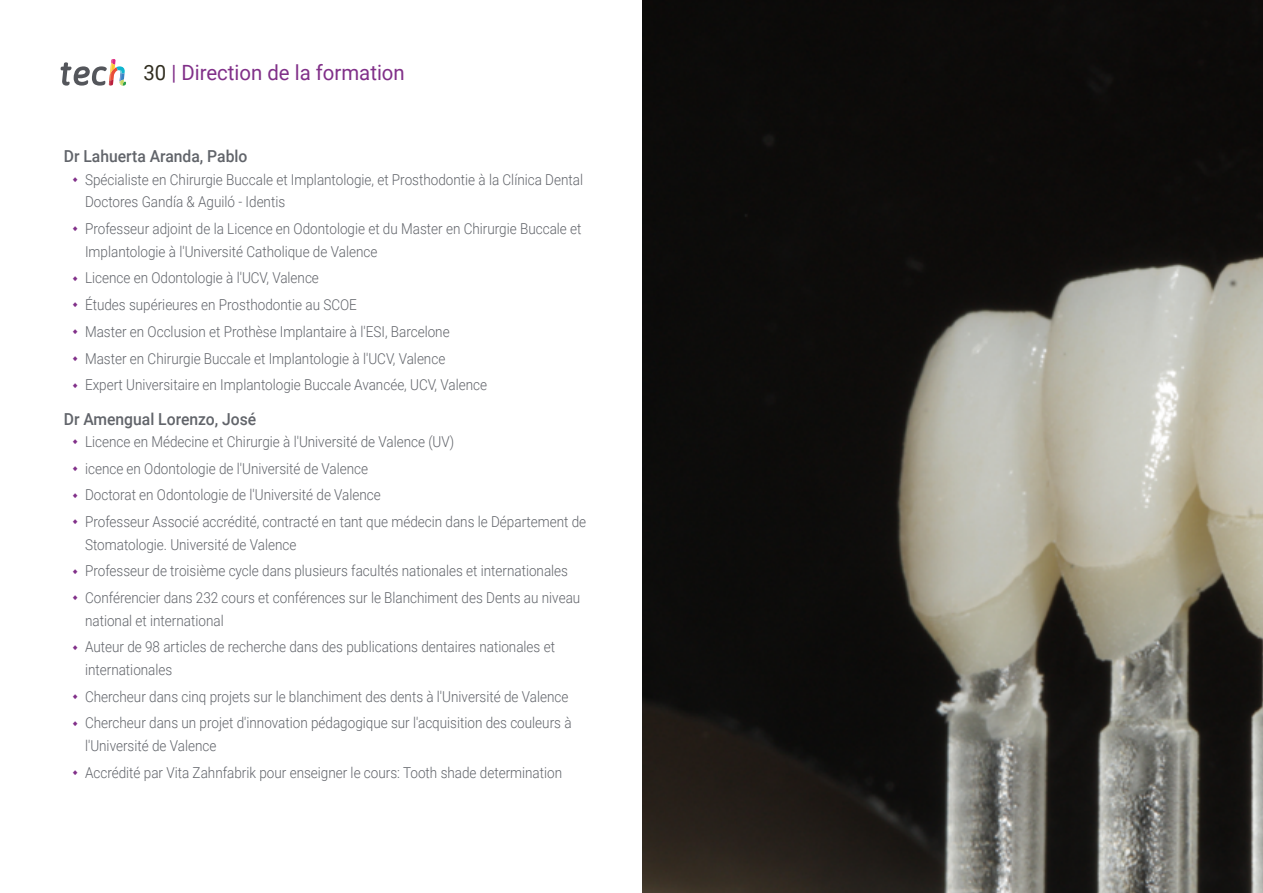
<style>
.page{position:relative;width:1263px;height:893px;background:#fff}
.page>*{position:absolute;margin:0;border:0;box-sizing:border-box;transform-origin:0 0}
.t1{font:21px "Roboto";color:#813089}
.t2{font:500 16.5px "Roboto";color:#61646a;scale:.95 1}
.t3{font:300 15px/26.7px "Roboto";color:#61646a;scale:.9 1}
.s1{color:#312e20}
</style>
<div class="page">
<svg style="left:61px;top:59px;width:65px;height:27px"></svg>
<img style="left:642px;top:0;width:621px;height:893px">
<h1 class="t1" style="left:144px;top:57px;width:263px"><span class="s1">30</span> | Direction de la formation</h1>
<p class="t2" style="left:64px;top:145px;width:195px">Dr Lahuerta Aranda, Pablo</p>
<p class="t3" style="left:85px;top:168px;width:555px;line-height:22.5px">Spécialiste en Chirurgie Buccale et Implantologie, et Prosthodontie à la Clínica Dental<br>Doctores Gandía &amp; Aguiló - Identis</p>
<p class="t3" style="left:85px;top:217px;width:553px;line-height:22.5px">Professeur adjoint de la Licence en Odontologie et du Master en Chirurgie Buccale et<br>Implantologie à l'Université Catholique de Valence</p>
<p class="t3" style="left:85px;top:264px;width:448px">Licence en Odontologie à l'UCV, Valence<br>Études supérieures en Prosthodontie au SCOE<br>Master en Occlusion et Prothèse Implantaire à l'ESI, Barcelone Master en Chirurgie Buccale et Implantologie à l'UCV, Valence<br>Expert Universitaire en Implantologie Buccale Avancée, UCV, Valence</p>
<p class="t2" style="left:64px;top:407px;width:204px">Dr Amengual Lorenzo, José</p>
<p class="t3" style="left:85px;top:428px;width:558px">Licence en Médecine et Chirurgie à l'Université de Valence (UV)<br>icence en Odontologie de l'Université de Valence<br>Doctorat en Odontologie de l'Université de Valence<br>Professeur Associé accrédité, contracté en tant que médecin dans le Département de</p>
<p class="t3" style="left:85px;top:530px;width:552px">Stomatologie. Université de Valence<br>Professeur de troisième cycle dans plusieurs facultés nationales et internationales<br>Conférencier dans 232 cours et conférences sur le Blanchiment des Dents au niveau</p>
<p class="t3" style="left:85px;top:606px;width:524px">national et international<br>Auteur de 98 articles de recherche dans des publications dentaires nationales et</p>
<p class="t3" style="left:85px;top:656px;width:542px">internationales<br>Chercheur dans cinq projets sur le blanchiment des dents à l'Université de Valence<br>Chercheur dans un projet d'innovation pédagogique sur l'acquisition des couleurs à</p>
<p class="t3" style="left:85px;top:732px;width:532px">l'Université de Valence<br>Accrédité par Vita Zahnfabrik pour enseigner le cours: Tooth shade determination</p>
</div>
